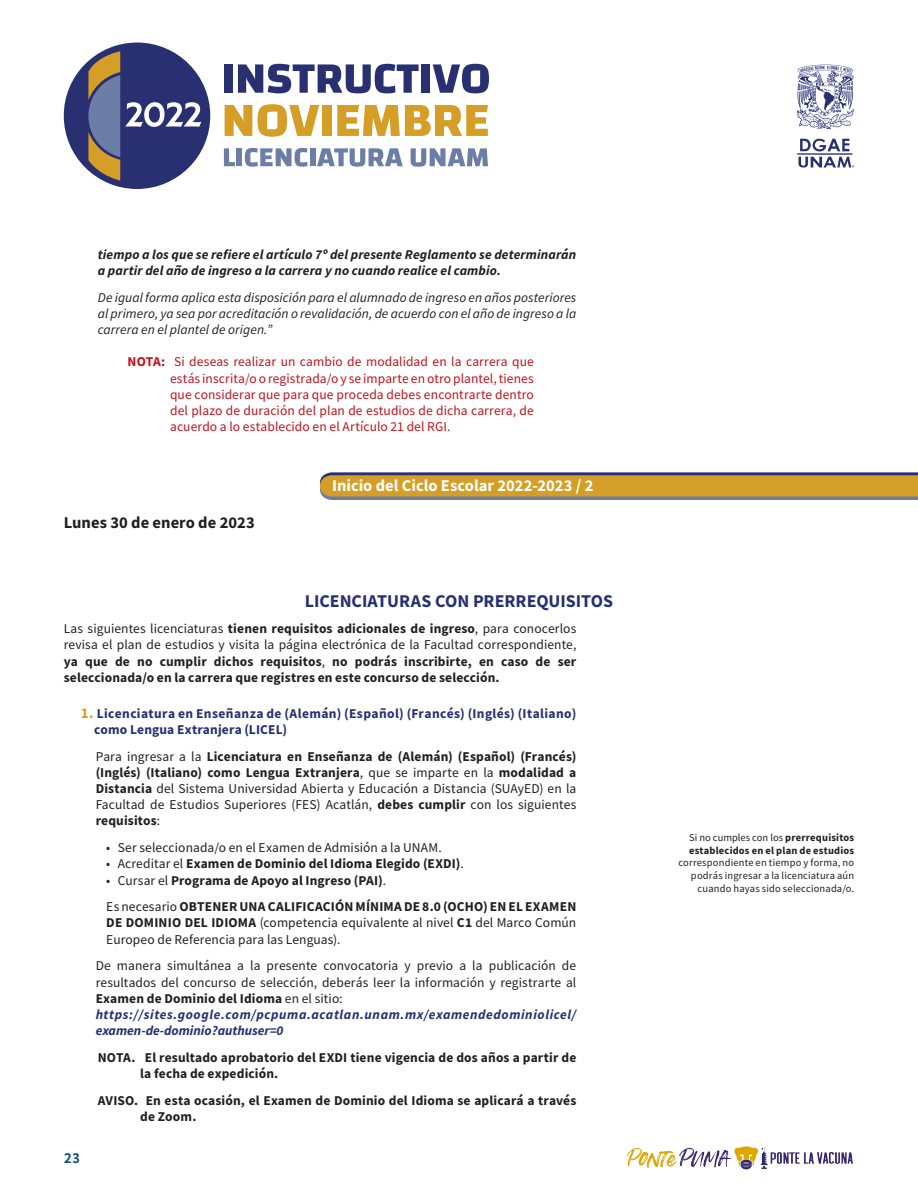
<style>
.page{position:relative;width:918px;height:1188px;background:#fff}
.page>*{position:absolute;margin:0;border:0;box-sizing:border-box;transform-origin:0 0}
.titulos_de_seccion{font:700 18px "Source Sans Pro";color:#283072}
.titulos_de_seccion-2{font:700 16.5px "Source Sans Pro";color:#fff}
.Texto_negro{font:700 16.5px "Source Sans Pro";letter-spacing:.005em;color:#231f20}
.t1{font:700 15px "Gandhi Sans";color:#054d87}
.Texto_negro-2{font:700 15px "Source Sans Pro";color:#d59e27}
.Texto_negro-3{font:13.5px/16.2px "Source Sans Pro";letter-spacing:.01em;color:#231f20;text-align:justify}
.t2{font:700 13.5px/16.2px "Source Sans Pro";letter-spacing:.01em;color:#231f20}
.t3{font:13.5px/16.2px "Source Sans Pro";letter-spacing:.01em;color:#c4121a;text-align:justify}
.t4{font:italic 13.5px/16.2px "Source Sans Pro";letter-spacing:.005em;color:#231f20;text-align:justify}
.t5{font:italic 700 13.5px/16.2px "Source Sans Pro";letter-spacing:.01em;color:#231f20}
.t6{font:italic 700 13.5px/16.2px "Source Sans Pro";letter-spacing:.045em;color:#283072}
.Texto_negro-4{font:700 13.5px "Source Sans Pro";letter-spacing:.03em;color:#283072}
.Texto_negro-5{font:700 13.5px "Source Sans Pro";letter-spacing:.01em;color:#283072}
.t7{font:700 13.5px "Source Sans Pro";color:#c4121a}
.Texto_negro-6{font:10.5px/12.6px "Source Sans Pro";letter-spacing:.015em;color:#231f20;text-align:right}
.t8{font:700 10.5px/12.6px "Source Sans Pro";letter-spacing:.02em;color:#231f20}
.s1{font-weight:700}
.s2{font-weight:400}
</style>
<div class="page">
<div style="left:64px;top:43px;width:146px;height:146px;background:#283072;border-radius:50%"></div>
<svg style="left:88px;top:51px;width:113px;height:130px"></svg>
<hr style="left:797px;top:153px;width:55px;height:2px;background:#283072">
<svg style="left:798px;top:139px;width:56px;height:29px"></svg>
<svg style="left:797px;top:65px;width:57px;height:64px"></svg>
<img style="left:627px;top:1146px;width:226px;height:23px">
<svg style="left:225px;top:104px;width:94px;height:33px"></svg>
<div style="left:322px;top:105px;width:9px;height:31px;background:#d59e27"></div>
<svg style="left:337px;top:105px;width:151px;height:31px"></svg>
<svg style="left:224px;top:148px;width:11px;height:18px"></svg>
<div style="left:237px;top:148px;width:5px;height:18px;background:#6c7ea5"></div>
<svg style="left:245px;top:148px;width:63px;height:19px"></svg>
<div style="left:310px;top:148px;width:5px;height:18px;background:#6c7ea5"></div>
<svg style="left:317px;top:148px;width:86px;height:19px"></svg>
<svg style="left:411px;top:148px;width:77px;height:19px"></svg>
<div style="left:224px;top:64px;width:8px;height:29px;background:#283072"></div>
<svg style="left:238px;top:64px;width:181px;height:29px"></svg>
<div style="left:422px;top:64px;width:8px;height:29px;background:#283072"></div>
<svg style="left:433px;top:64px;width:56px;height:29px"></svg>
<svg style="left:320px;top:472px;width:598px;height:28px;background:#b69042"></svg>
<p class="t5" style="left:98px;top:246px;width:480px">tiempo a los que se refiere el artículo º7 del presente Reglamento se determinarán a partir del año de ingreso laa carrera y no cuando realice el cambio.</p>
<p class="t4" style="left:98px;top:289px;width:480px">De igual forma aplica esta disposición para el alumnado de ingreso en años posteriores al primero, ya sea por acreditación o revalidación, de acuerdo con el año de ingreso laa carrera en el plantel de origen “.</p>
<p class="t3" style="left:174px;top:354px;width:361px">Si deseas realizar un cambio de modalidad en la carrera que</p>
<p class="t7" style="left:128px;top:353px;width:39px">NOTA:</p>
<p class="t3" style="left:170px;top:370px;width:365px">estásinscrita o/ o registrada o/ y se imparte en otro plantel,tienes que considerar que para que proceda debes encontrarte dentro del plazo de duración del plan de estudios de dicha carrera, de acuerdo a lo establecido en el Artículo 21 del RGI.</p>
<p class="Texto_negro" style="left:64px;top:511px;width:192px">Lunes 30 de enero de 2023</p>
<p class="titulos_de_seccion-2" style="left:332px;top:474px;width:263px">Inicio del Ciclo Escolar 2022-2023 2/</p>
<p class="titulos_de_seccion" style="left:305px;top:588px;width:310px">LICENCIATURAS CON PRERREQUISITOS</p>
<p class="Texto_negro-3" style="left:64px;top:620px;width:514px;text-align:right">Las siguientes licenciaturas <span class="s1">tienen requisitos adicionales de ingreso</span>, para conocerlos revisa el plan de estudios y visita la página electrónica de la Facultad correspondiente, <span class="s1">ser</span></p>
<p class="t2" style="left:355px;top:653px;width:44px">podrás</p>
<p class="t2" style="left:160px;top:653px;width:49px">cumplir</p>
<p class="t2" style="left:214px;top:653px;width:41px">dichos</p>
<p class="t2" style="left:261px;top:653px;width:66px">requisitos<span class="s2">,</span></p>
<p class="t2" style="left:404px;top:653px;width:69px">inscribirte,</p>
<p class="t2" style="left:115px;top:653px;width:16px">de</p>
<p class="t2" style="left:536px;top:653px;width:16px">de</p>
<p class="t2" style="left:64px;top:653px;width:437px">ya<br>seleccionada o/ en la carrera que registres en este concurso de selección.</p>
<p class="Texto_negro-4" style="left:97px;top:704px;width:481px">Licenciatura en Enseñanza de (Alemán) (Español) (Francés) (Inglés) (Italiano(</p>
<p class="t2" style="left:85px;top:653px;width:24px">que</p>
<p class="t2" style="left:137px;top:653px;width:17px">no</p>
<p class="t2" style="left:332px;top:653px;width:17px">no</p>
<p class="t2" style="left:479px;top:653px;width:16px">en</p>
<p class="t2" style="left:501px;top:653px;width:29px">caso</p>
<p class="Texto_negro-2" style="left:81px;top:703px;width:15px">1.</p>
<p class="Texto_negro-5" style="left:94px;top:720px;width:194px">como Lengua Extranjera (LICEL(</p>
<p class="Texto_negro-3" style="left:96px;top:748px;width:482px">Para ingresar a la <span class="s1">Licenciatura en Enseñanza de (Alemán) (Español) (Francés( (Inglés) (Italiano) como Lengua Extranjera</span>, que se imparte en la <span class="s1">modalidad a Distancia</span> del Sistema Universidad Abierta y Educación a Distancia (SUAyED) en la Facultad de Estudios Superiores (FES) Acatlán, <span class="s1">debes cumplir</span> con los siguientes <span class="s1">requisitos</span>:</p>
<p class="Texto_negro-3" style="left:118px;top:839px;width:326px">Ser seleccionada o/ en el Examen de Admisión a la UNAM.</p>
<p class="Texto_negro-3" style="left:106px;top:839px;width:6px">•</p>
<p class="t2" style="left:118px;top:856px;width:347px"><span class="s2">Acreditar el</span> Examen de Dominio del Idioma Elegido (EXDI <span class="s2">.</span>(</p>
<p class="Texto_negro-3" style="left:106px;top:856px;width:6px">•</p>
<p class="t2" style="left:118px;top:872px;width:270px"><span class="s2">Cursar el</span> Programa de Apoyo al Ingreso (PAI <span class="s2">.</span>(</p>
<p class="Texto_negro-3" style="left:106px;top:872px;width:6px">•</p>
<p class="Texto_negro-3" style="left:106px;top:899px;width:472px">Esnecesario<span class="s1">OBTENER UNACALIFICACIÓNMÍNIMADE8.0(OCHO)ENELEXAMEN DE DOMINIO DEL IDIOMA</span> (competencia equivalente al nivel <span class="s1">1C</span> del Marco Común Europeo de Referencia para las Lenguas .(</p>
<p class="Texto_negro-3" style="left:562px;top:958px;width:16px">de</p>
<p class="Texto_negro-3" style="left:167px;top:958px;width:65px">simultánea</p>
<p class="Texto_negro-3" style="left:489px;top:958px;width:69px">publicación</p>
<p class="Texto_negro-3" style="left:250px;top:958px;width:12px">la</p>
<p class="Texto_negro-3" style="left:472px;top:958px;width:12px">la</p>
<p class="Texto_negro-3" style="left:323px;top:958px;width:76px">convocatoria</p>
<p class="Texto_negro-3" style="left:417px;top:958px;width:38px">previo</p>
<p class="Texto_negro-3" style="left:96px;top:958px;width:482px;text-align:left">De<br>resultados del concurso de selección, deberás leer la información y registrarte al<br><span class="s1">Examen de Dominio del Idioma</span> en el sitio:</p>
<p class="t6" style="left:96px;top:1006px;width:482px">https://sites.google.com/pcpuma.acatlan.unam.mx/examendedominiolicel/ examen-de-dominio?authuser 0=</p>
<p class="t2" style="left:145px;top:1049px;width:433px">El resultado aprobatorio del EXDI tiene vigencia de dos años a partir de</p>
<p class="Texto_negro-3" style="left:267px;top:958px;width:52px">presente</p>
<p class="Texto_negro-3" style="left:117px;top:958px;width:46px">manera</p>
<p class="Texto_negro-3" style="left:237px;top:958px;width:8px">a</p>
<p class="Texto_negro-3" style="left:459px;top:958px;width:8px">a</p>
<p class="Texto_negro-3" style="left:404px;top:958px;width:8px">y</p>
<p class="t2" style="left:98px;top:1049px;width:39px">NOTA.</p>
<p class="t2" style="left:140px;top:1065px;width:140px">la fecha de expedición.</p>
<p class="t2" style="left:146px;top:1092px;width:432px">En esta ocasión, el Examen de Dominio del Idioma se aplicará a través</p>
<p class="t2" style="left:98px;top:1092px;width:42px">AVISO.</p>
<p class="t1" style="left:64px;top:1150px;width:18px">23</p>
<p class="t2" style="left:140px;top:1108px;width:58px">de Zoom.</p>
<p class="t8" style="left:689px;top:831px;width:167px"><span class="s2">Si no cumples con los</span> prerrequisitos establecidos en el plan de estudios</p>
<p class="Texto_negro-6" style="left:678px;top:857px;width:177px">correspondiente en tiempo y forma, no podrás ingresar a la licenciatura aún cuando hayas sido seleccionada .o/</p>
</div>
